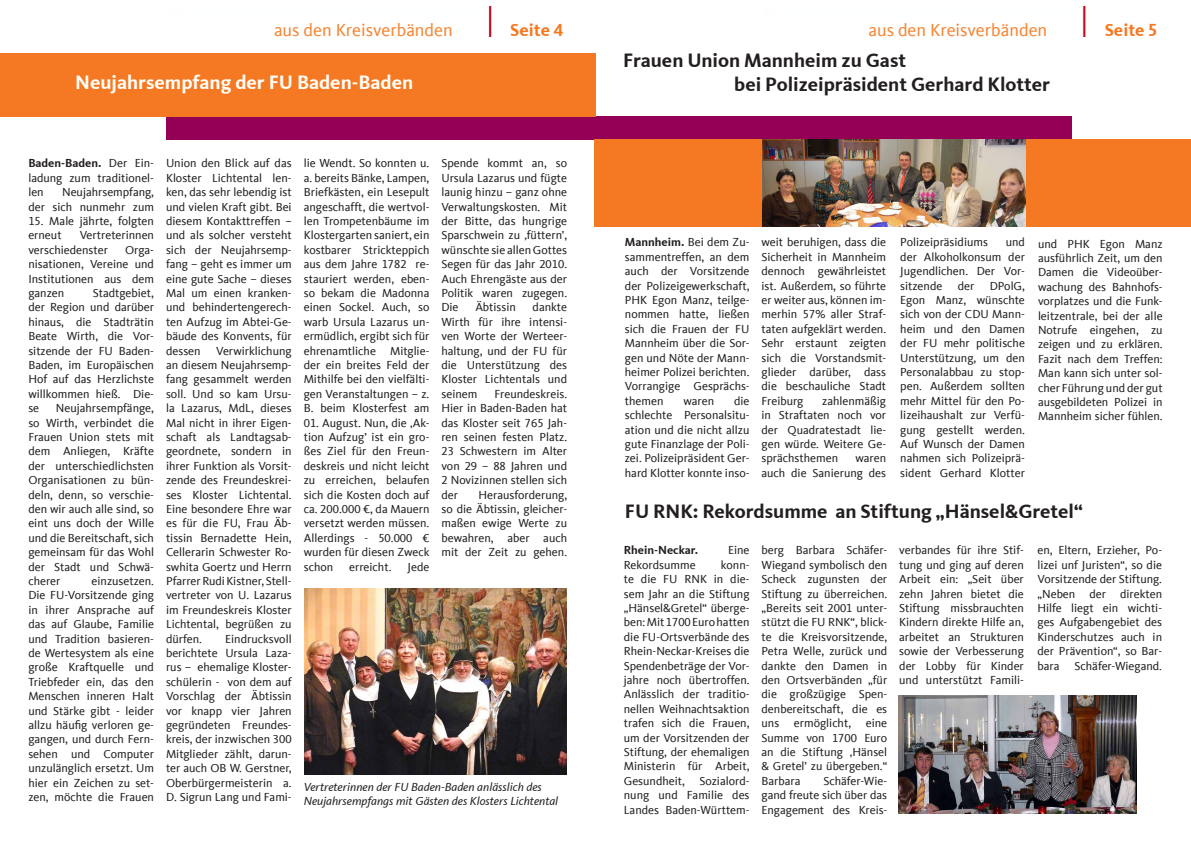
<style>
.page{position:relative;width:1191px;height:842px;background:#fff}
.page>*{position:absolute;margin:0;border:0;box-sizing:border-box;transform-origin:0 0}
.t1{font:700 20px "CDU Kievit Tab";color:#231f20}
.t2{font:700 20px "CDU Kievit Tab";color:#fffef8}
.t3{font:18px "CDU Kievit Tab";color:#f58736}
.t4{font:700 18px "CDU Kievit Tab";color:#f47921}
.t5{font:12px/14.4px "CDU Kievit Tab";color:#231f20;text-align:justify}
.t6{font:italic 12px/14.4px "CDU Kievit Tab";color:#231f20}
.t7{font:700 12px "CDU Kievit Tab";color:#231f20}
.s1{font-weight:700}
</style>
<div class="page">
<div style="left:166px;top:117px;width:905px;height:23px;background:#940056"></div>
<div style="left:0;top:53px;width:595px;height:64px;background:#f57923"></div>
<img style="left:488px;top:7px;width:598px;height:29px">
<div style="left:595px;top:140px;width:596px;height:87px;background:#f57923"></div>
<img style="left:304px;top:589px;width:262px;height:186px">
<img style="left:762px;top:140px;width:263px;height:86px">
<img style="left:898px;top:696px;width:238px;height:118px">
<p class="t3" style="left:274px;top:20px;width:180px">aus den Kreisverbänden</p>
<p class="t4" style="left:510px;top:20px;width:54px">Seite 4</p>
<p class="t2" style="left:75px;top:70px;width:339px">Neujahrsempfang der FU Baden-Baden</p>
<p class="t5" style="left:28px;top:156px;width:127px"><span class="s1">Baden-Baden.</span> Der Ein&shy;ladung zum traditionel&shy;len</p>
<p class="t5" style="left:28px;top:185px;width:127px;text-align:right">Neujahrsempfang,<br>der sich nunmehr zum</p>
<p class="t5" style="left:28px;top:214px;width:127px">15. Male jährte, folgten erneut</p>
<p class="t5" style="left:28px;top:228px;width:127px;text-indent:51px">Vertreterinnen verschiedenster</p>
<p class="t5" style="left:28px;top:243px;width:127px;text-indent:97px">Orga&shy;nisationen, Vereine und Institutionen aus dem ganzen</p>
<p class="t5" style="left:28px;top:286px;width:127px;text-indent:64px">Stadtgebiet, der Region und darüber hinaus, die Stadträtin Beate Wirth, die Vor&shy;sitzende der FU Baden-Baden, im Europäischen Hof auf das Herzlichste willkommen hieß. Die&shy;se</p>
<p class="t5" style="left:28px;top:401px;width:127px;text-indent:28px">Neujahrsempfänge, so Wirth, verbindet die Frauen Union stets mit dem Anliegen, Kräfte der unterschiedlichsten Organisationen zu bün&shy;deln, denn, so verschie&shy;den wir auch alle sind, so eint uns doch der Wille und die Bereitschaft, sich gemeinsam für das Wohl der Stadt und Schwä&shy;cherer</p>
<p class="t5" style="left:92px;top:574px;width:64px">einzusetzen.</p>
<p class="t5" style="left:28px;top:588px;width:127px">Die FU-Vorsitzende ging in ihrer Ansprache auf das auf Glaube, Familie und Tradition basieren&shy;de Wertesystem als eine große Kraftquelle und Triebfeder ein, das den Menschen inneren Halt und Stärke gibt - leider allzu häufig verloren ge&shy;gangen, und durch Fern&shy;sehen und Computer unzulänglich ersetzt. Um hier ein Zeichen zu set&shy;zen, möchte die Frauen</p>
<p class="t5" style="left:166px;top:156px;width:127px">Union den Blick auf das Kloster Lichtental len&shy;ken, das sehr lebendig ist und vielen Kraft gibt. Bei diesem Kontakttreffen – und als solcher versteht sich der Neujahrsemp&shy;fang – geht es immer um eine gute Sache – dieses Mal um einen kranken&shy;und behindertengerech&shy;ten Aufzug im Abtei-Ge&shy;bäude des Konvents, für dessen</p>
<p class="t5" style="left:166px;top:343px;width:127px;text-indent:50px">Verwirklichung an diesem Neujahrsemp&shy;fang gesammelt werden soll. Und so kam Ursu&shy;la Lazarus, MdL, dieses Mal nicht in ihrer Eigen&shy;schaft als Landtagsab&shy;geordnete, sondern in ihrer Funktion als Vorsit&shy;zende des Freundeskrei&shy;ses Kloster Lichtental.</p>
<p class="t5" style="left:166px;top:502px;width:127px">Eine besondere Ehre war es für die FU, Frau Äb&shy;tissin Bernadette Hein, Cellerarin Schwester Ro&shy;swhita Goertz und Herrn Pfarrer Rudi Kistner, Stell&shy;vertreter von U. Lazarus im Freundeskreis Kloster Lichtental, begrüßen zu dürfen.</p>
<p class="t5" style="left:166px;top:631px;width:127px;text-indent:59px">Eindrucksvoll berichtete Ursula Laza&shy;rus – ehemalige Kloster&shy;schülerin - von dem auf Vorschlag der Äbtissin vor knapp vier Jahren gegründeten Freundes&shy;kreis, der inzwischen 300<br>Mitglieder zählt, darun&shy;ter auch OB W. Gerstner, Oberbürgermeisterin a.<br>D. Sigrun Lang und Fami-</p>
<p class="t5" style="left:304px;top:156px;width:127px">lie Wendt. So konnten u. a. bereits Bänke, Lampen, Briefkästen, ein Lesepult angeschafft, die wertvol&shy;len Trompetenbäume im Klostergarten saniert, ein kostbarer Strickteppich aus dem Jahre 1782 re&shy;stauriert werden, eben&shy;so bekam die Madonna einen Sockel. Auch, so warb Ursula Lazarus un&shy;ermüdlich, ergibt sich für ehrenamtliche Mitglie&shy;der ein breites Feld der Mithilfe bei den vielfälti&shy;gen Veranstaltungen – z.<br>B. beim Klosterfest am</p>
<p class="t5" style="left:304px;top:415px;width:127px">01. August. Nun, die ‚Ak&shy;tion Aufzug’ ist ein gro&shy;ßes Ziel für den Freun&shy;deskreis und nicht leicht zu erreichen, belaufen sich die Kosten doch auf ca. 200.000 €, da Mauern versetzt werden müssen.<br>Allerdings - 50.000 € wurden für diesen Zweck schon</p>
<p class="t5" style="left:349px;top:559px;width:44px">erreicht.</p>
<p class="t5" style="left:407px;top:559px;width:23px">Jede</p>
<p class="t5" style="left:441px;top:156px;width:127px">Spende kommt an, so Ursula Lazarus und fügte launig hinzu – ganz ohne Verwaltungskosten. Mit der Bitte, das hungrige Sparschwein zu ‚füttern’, wünschte sie allen Gottes Segen für das Jahr 2010.<br>Auch Ehrengäste aus der Politik waren zugegen.</p>
<p class="t5" style="left:441px;top:300px;width:19px">Die</p>
<p class="t5" style="left:475px;top:300px;width:42px">Äbtissin</p>
<p class="t5" style="left:441px;top:300px;width:127px;text-indent:91px">dankte Wirth für ihre intensi&shy;ven Worte der Werteer&shy;haltung, und der FU für die Unterstützung des Kloster Lichtentals und seinem</p>
<p class="t5" style="left:441px;top:387px;width:127px;text-indent:53px">Freundeskreis.<br>Hier in Baden-Baden hat das Kloster seit 765 Jah&shy;ren seinen festen Platz.<br>23 Schwestern im Alter von 29 – 88 Jahren und 2 Novizinnen stellen sich der</p>
<p class="t5" style="left:441px;top:487px;width:127px;text-indent:37px">Herausforderung, so die Äbtissin, gleicher&shy;maßen ewige Werte zu bewahren, aber auch mit der Zeit zu gehen.</p>
<p class="t6" style="left:304px;top:780px;width:256px">Vertreterinnen der FU Baden-Baden anlässlich des<br>Neujahrsempfangs mit Gästen des Klosters Lichtental</p>
<p class="t3" style="left:868px;top:20px;width:180px">aus den Kreisverbänden</p>
<p class="t4" style="left:1104px;top:20px;width:54px">Seite 5</p>
<p class="t1" style="left:623px;top:49px;width:284px">Frauen Union Mannheim zu Gast</p>
<p class="t1" style="left:734px;top:73px;width:317px">bei Polizeipräsident Gerhard Klotter</p>
<p class="t5" style="left:625px;top:235px;width:126px"><span class="s1">Mannheim.</span> Bei dem Zu&shy;sammentreffen, an dem auch der Vorsitzende der Polizeigewerkschaft, PHK Egon Manz, teilge&shy;nommen hatte, ließen sich die Frauen der FU Mannheim über die Sor&shy;gen und Nöte der Mann&shy;heimer Polizei berichten.<br>Vorrangige Gesprächs&shy;themen</p>
<p class="t5" style="left:625px;top:394px;width:126px;text-indent:109px">die schlechte Personalsitu&shy;ation und die nicht allzu gute Finanzlage der Poli&shy;zei. Polizeipräsident Ger&shy;hard Klotter konnte inso-</p>
<p class="t5" style="left:683px;top:394px;width:32px">waren</p>
<p class="t5" style="left:761px;top:235px;width:126px">weit beruhigen, dass die Sicherheit in Mannheim dennoch gewährleistet ist. Außerdem, so führte er weiter aus, können im&shy;merhin 57% aller Straf&shy;taten aufgeklärt werden.<br>Sehr erstaunt zeigten sich die Vorstandsmit&shy;glieder darüber, dass die beschauliche Stadt Freiburg</p>
<p class="t5" style="left:761px;top:394px;width:126px;text-indent:61px">zahlenmäßig in Straftaten noch vor der Quadratestadt lie&shy;gen würde. Weitere Ge&shy;sprächsthemen</p>
<p class="t5" style="left:761px;top:451px;width:126px;text-align:right">waren<br>auch die Sanierung des</p>
<p class="t5" style="left:900px;top:235px;width:89px">Polizeipräsidiums</p>
<p class="t5" style="left:900px;top:235px;width:126px;text-indent:105px">und der Alkoholkonsum der Jugendlichen. Der Vor&shy;sitzende</p>
<p class="t5" style="left:900px;top:279px;width:126px;text-indent:89px">DPolG, Egon Manz, wünschte sich von der CDU Mann&shy;heim und den Damen der FU mehr politische Unterstützung, um den Personalabbau zu stop&shy;pen. Außerdem sollten mehr Mittel für den Po&shy;lizeihaushalt zur Verfü&shy;gung gestellt werden.<br>Auf Wunsch der Damen nahmen sich Polizeiprä&shy;sident Gerhard Klotter</p>
<p class="t5" style="left:957px;top:279px;width:18px">der</p>
<p class="t5" style="left:1038px;top:237px;width:126px">und PHK Egon Manz ausführlich Zeit, um den Damen die Videoüber&shy;wachung des Bahnhofs&shy;vorplatzes und die Funk&shy;leitzentrale, bei der alle Notrufe eingehen, zu zeigen und zu erklären.<br>Fazit nach dem Treffen:<br>Man kann sich unter sol&shy;cher Führung und der gut ausgebildeten Polizei in Mannheim sicher fühlen.</p>
<p class="t1" style="left:625px;top:499px;width:459px">FU RNK: Rekordsumme an Stiftung „Hänsel&amp;Gretel“</p>
<p class="t7" style="left:624px;top:543px;width:76px">Rhein-Neckar.</p>
<p class="t5" style="left:728px;top:543px;width:23px">Eine</p>
<p class="t5" style="left:624px;top:558px;width:73px">Rekordsumme</p>
<p class="t5" style="left:761px;top:543px;width:127px">berg Barbara Schäfer-Wiegand symbolisch den Scheck zugunsten der Stiftung zu überreichen. „Bereits seit 2001 unter&shy;stützt die FU RNK“, blick&shy;te die Kreisvorsitzende, Petra Welle, zurück und dankte den Damen in den Ortsverbänden „für die großzügige Spen&shy;denbereitschaft, die es uns ermöglicht, eine Summe von 1700 Euro an die Stiftung ‚Hänsel &amp; Gretel’ zu übergeben.“</p>
<p class="t5" style="left:761px;top:774px;width:41px">Barbara</p>
<p class="t5" style="left:899px;top:543px;width:126px">verbandes für ihre Stif&shy;tung und ging auf deren Arbeit ein: „Seit über zehn Jahren bietet die Stiftung missbrauchten Kindern direkte Hilfe an, arbeitet an Strukturen sowie der Verbesserung der Lobby für Kinder und unterstützt Famili-</p>
<p class="t5" style="left:1037px;top:543px;width:126px">en, Eltern, Erzieher, Po&shy;lizei unf Juristen“, so die Vorsitzende der Stiftung. „Neben der direkten Hilfe liegt ein wichti&shy;ges Aufgabengebiet des Kinderschutzes auch in der Prävention“, so Bar&shy;bara</p>
<p class="t5" style="left:624px;top:558px;width:127px;text-indent:97px">konn&shy;te die FU RNK in die&shy;sem Jahr an die Stiftung „Hänsel&amp;Gretel“ überge&shy;ben: Mit 1700 Euro hatten die FU-Ortsverbände des Rhein-Neckar-Kreises die Spendenbeträge der Vor&shy;jahre noch übertroffen.<br>Anlässlich der traditio&shy;nellen Weihnachtsaktion trafen sich die Frauen, um der Vorsitzenden der Stiftung, der ehemaligen Ministerin für Arbeit, Gesundheit, Sozialord&shy;nung und Familie des Landes Baden-Württem-</p>
<p class="t5" style="left:1074px;top:658px;width:89px">Schäfer-Wiegand.</p>
<p class="t5" style="left:761px;top:774px;width:127px;text-indent:62px">Schäfer-Wie&shy;gand freute sich über das Engagement des Kreis-</p>
</div>
